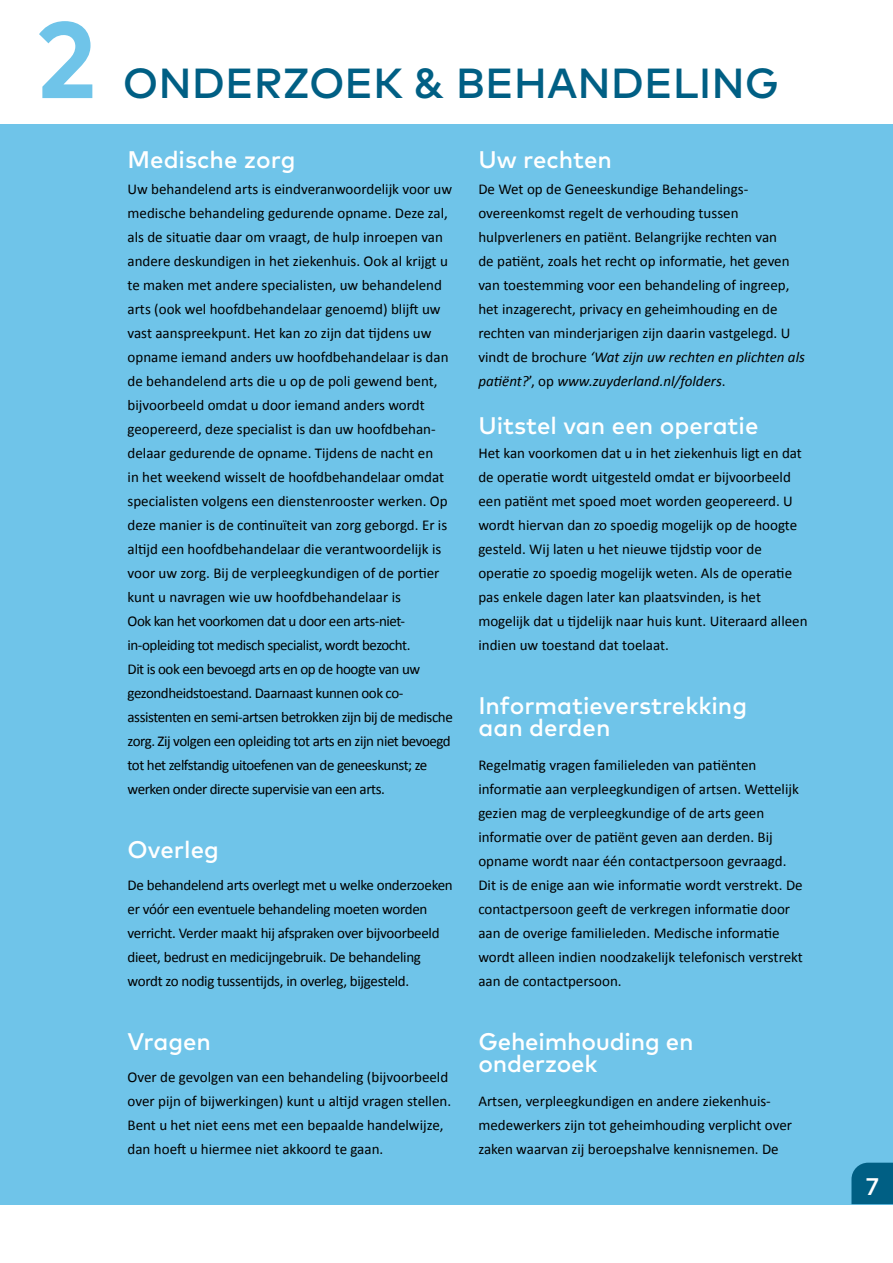
<style>
.page{position:relative;width:893px;height:1263px;background:#fff}
.page>*{position:absolute;margin:0;border:0;box-sizing:border-box;transform-origin:0 0}
.t1{font:700 108px "Mark OT";color:#6fc4e9}
.t2{font:500 42px "Mark OT";color:#005f84}
.t3{font:500 24px/22.5px "Mark OT";color:#fff}
.t4{font:15px/24px "Calibri";color:#000}
.t5{font:15px/24px "Calibri";letter-spacing:-.02em;color:#000}
.s1{font-style:italic}
</style>
<div class="page">
<div style="left:0;top:124px;width:893px;height:1080px;background:#6fc4e9"></div>
<div style="left:851px;top:1163px;width:42px;height:41px;background:#005f84"></div>
<h1 class="t1" style="left:35px;top:-10px;width:62px">2</h1>
<h2 class="t2" style="left:123px;top:56px;width:658px">ONDERZOEK &amp; BEHANDELING</h2>
<h3 class="t3" style="left:128px;top:147px;width:169px">Medische zorg</h3>
<p class="t4" style="left:128px;top:177px;width:327px">Uw behandelend arts is eindveranwoordelijk voor uw medische behandeling gedurende opname. Deze zal, als de situatie daar om vraagt, de hulp inroepen van andere deskundigen in het ziekenhuis. Ook al krijgt u te maken met andere specialisten, uw behandelend arts (ook wel hoofdbehandelaar genoemd) blijft uw vast aanspreekpunt. Het kan zo zijn dat tijdens uw opname iemand anders uw hoofdbehandelaar is dan de behandelend arts die u op de poli gewend bent, bijvoorbeeld omdat u door iemand anders wordt geopereerd, deze specialist is dan uw hoofdbehan&shy;delaar gedurende de opname. Tijdens de nacht en<br>in het weekend wisselt de hoofdbehandelaar omdat specialisten volgens een dienstenrooster werken. Op deze manier is de continuïteit van zorg geborgd. Er is altijd een hoofdbehandelaar die verantwoordelijk is voor uw zorg. Bij de verpleegkundigen of de portier kunt u navragen wie uw hoofdbehandelaar is<br>Ook kan het voorkomen dat u door een arts-niet&shy;in-opleiding tot medisch specialist, wordt bezocht.<br>Dit is ook een bevoegd arts en op de hoogte van uw gezondheidstoestand. Daarnaast kunnen ook co&shy;assistenten en semi-artsen betrokken zijn bij de medische zorg. Zij volgen een opleiding tot arts en zijn niet bevoegd tot het zelfstandig uitoefenen van de geneeskunst; ze werken onder directe supervisie van een arts.</p>
<h3 class="t3" style="left:128px;top:837px;width:93px">Overleg</h3>
<p class="t5" style="left:128px;top:873px;width:327px">De behandelend arts overlegt met u welke onderzoeken er vóór een eventuele behandeling moeten worden verricht. Verder maakt hij afspraken over bijvoorbeeld dieet, bedrust en medicijngebruik. De behandeling wordt zo nodig tussentijds, in overleg, bijgesteld.</p>
<h3 class="t3" style="left:128px;top:1029px;width:85px">Vragen</h3>
<p class="t4" style="left:128px;top:1065px;width:325px">Over de gevolgen van een behandeling (bijvoorbeeld over pijn of bijwerkingen) kunt u altijd vragen stellen.<br>Bent u het niet eens met een bepaalde handelwijze, dan hoeft u hiermee niet akkoord te gaan.</p>
<h3 class="t3" style="left:478px;top:147px;width:135px">Uw rechten</h3>
<p class="t4" style="left:478px;top:177px;width:328px">De Wet op de Geneeskundige Behandelings&shy;overeenkomst regelt de verhouding tussen hulpverleners en patiënt. Belangrijke rechten van<br>de patiënt, zoals het recht op informatie, het geven van toestemming voor een behandeling of ingreep, het inzagerecht, privacy en geheimhouding en de rechten van minderjarigen zijn daarin vastgelegd. U vindt de brochure <span class="s1">‘Wat zijn uw rechten en plichten als patiënt?</span>’, op <span class="s1">www.zuyderland.nl/folders</span>.</p>
<h3 class="t3" style="left:478px;top:414px;width:282px">Uitstel van een operatie</h3>
<p class="t4" style="left:478px;top:441px;width:331px">Het kan voorkomen dat u in het ziekenhuis ligt en dat de operatie wordt uitgesteld omdat er bijvoorbeeld een patiënt met spoed moet worden geopereerd. U wordt hiervan dan zo spoedig mogelijk op de hoogte gesteld. Wij laten u het nieuwe tijdstip voor de operatie zo spoedig mogelijk weten. Als de operatie pas enkele dagen later kan plaatsvinden, is het mogelijk dat u tijdelijk naar huis kunt. Uiteraard alleen indien uw toestand dat toelaat.</p>
<h3 class="t3" style="left:478px;top:693px;width:270px">Informatieverstrekking aan derden</h3>
<p class="t4" style="left:478px;top:753px;width:326px">Regelmatig vragen familieleden van patiënten informatie aan verpleegkundigen of artsen. Wettelijk gezien mag de verpleegkundige of de arts geen informatie over de patiënt geven aan derden. Bij opname wordt naar één contactpersoon gevraagd.<br>Dit is de enige aan wie informatie wordt verstrekt. De contactpersoon geeft de verkregen informatie door aan de overige familieleden. Medische informatie wordt alleen indien noodzakelijk telefonisch verstrekt aan de contactpersoon.</p>
<h3 class="t3" style="left:478px;top:1029px;width:217px">Geheimhouding en onderzoek</h3>
<p class="t4" style="left:478px;top:1089px;width:315px">Artsen, verpleegkundigen en andere ziekenhuis&shy;medewerkers zijn tot geheimhouding verplicht over zaken waarvan zij beroepshalve kennisnemen. De</p>
<h3 class="t3" style="left:866px;top:1175px;width:15px">7</h3>
</div>
